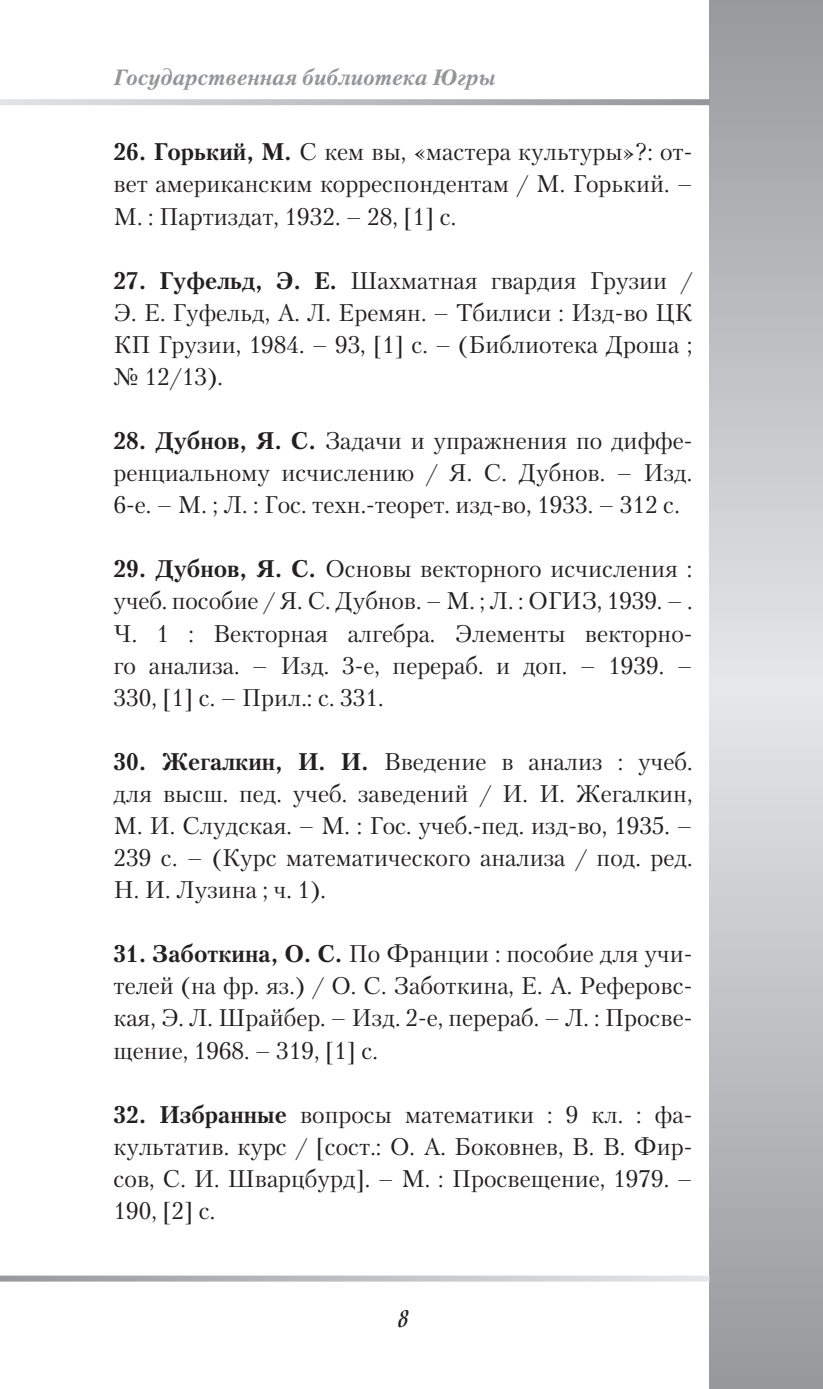
<style>
.page{position:relative;width:823px;height:1389px;background:#fff}
.page>*{position:absolute;margin:0;border:0;box-sizing:border-box;transform-origin:0 0}
.t1{font:28px "Breeze";color:#231f20}
.Osnova{font:24px/32px "Petersburg C";color:#231f20;text-align:justify}
.t2{font:italic 700 22px "Petersburg C";color:#939598}
.s1{font-weight:700}
</style>
<div class="page">
<svg style="left:709px;top:0;width:113px;height:1389px;background:#bebfc2"></svg>
<svg style="left:0;top:99px;width:709px;height:6px;background:#bdbec1"></svg>
<svg style="left:0;top:1276px;width:709px;height:6px;background:#c2c3c6"></svg>
<svg style="left:822px;top:0;width:1px;height:1389px"></svg>
<p class="t2" style="left:113px;top:65px;width:383px">Государственная библиотека Югры</p>
<p class="Osnova" style="left:113px;top:136px;width:580px"><span class="s1">26. Горький, М.</span> С кем вы, «мастера культуры»?: от&shy;вет американским корреспондентам / М. Горький. – М. : Партиздат, 1932. – 28, [1] с.</p>
<p class="Osnova" style="left:113px;top:264px;width:580px"><span class="s1">27. Гуфельд, Э. Е.</span> Шахматная гвардия Грузии / Э. Е. Гуфельд, А. Л. Еремян. – Тбилиси : Изд-во ЦК КП Грузии, 1984. – 93, [1] с. – (Библиотека Дроша ; № 12/13).</p>
<p class="Osnova" style="left:113px;top:424px;width:580px"><span class="s1">28. Дубнов, Я. С.</span> Задачи и упражнения по диффе&shy;ренциальному исчислению / Я. С. Дубнов. – Изд.<br>6-е. – М. ; Л. : Гос. техн.-теорет. изд-во, 1933. – 312 с.</p>
<p class="Osnova" style="left:113px;top:553px;width:580px"><span class="s1">29. Дубнов, Я. С.</span> Основы векторного исчисления : учеб. пособие / Я. С. Дубнов. – М. ; Л. : ОГИЗ, 1939. – .</p>
<p class="Osnova" style="left:113px;top:617px;width:580px">Ч. 1 : Векторная алгебра. Элементы векторно&shy;го анализа. – Изд. 3-е, перераб. и доп. – 1939. – 330, [1] с. – Прил.: с. 331.</p>
<p class="Osnova" style="left:113px;top:745px;width:580px"><span class="s1">30. Жегалкин, И. И.</span> Введение в анализ : учеб. для высш. пед. учеб. заведений / И. И. Жегалкин, М. И. Слудская. – М. : Гос. учеб.-пед. изд-во, 1935. – 239 с. – (Курс математического анализа / под. ред.<br>Н. И. Лузина ; ч. 1).</p>
<p class="Osnova" style="left:113px;top:938px;width:580px"><span class="s1">31. Заботкина, О. С.</span> По Франции : пособие для учи&shy;телей (на фр. яз.) / О. С. Заботкина, Е. А. Реферовс&shy;кая, Э. Л. Шрайбер. – Изд. 2-е, перераб. – Л. : Просве&shy;щение, 1968. – 319, [1] с.</p>
<p class="Osnova" style="left:113px;top:1098px;width:580px"><span class="s1">32. Избранные</span> вопросы математики : 9 кл. : фа&shy;культатив. курс / [сост.: О. А. Боковнев, В. В. Фир&shy;сов, С. И. Шварцбурд]. – М. : Просвещение, 1979. – 190, [2] с.</p>
<p class="t1" style="left:397px;top:1304px;width:12px">8</p>
</div>
